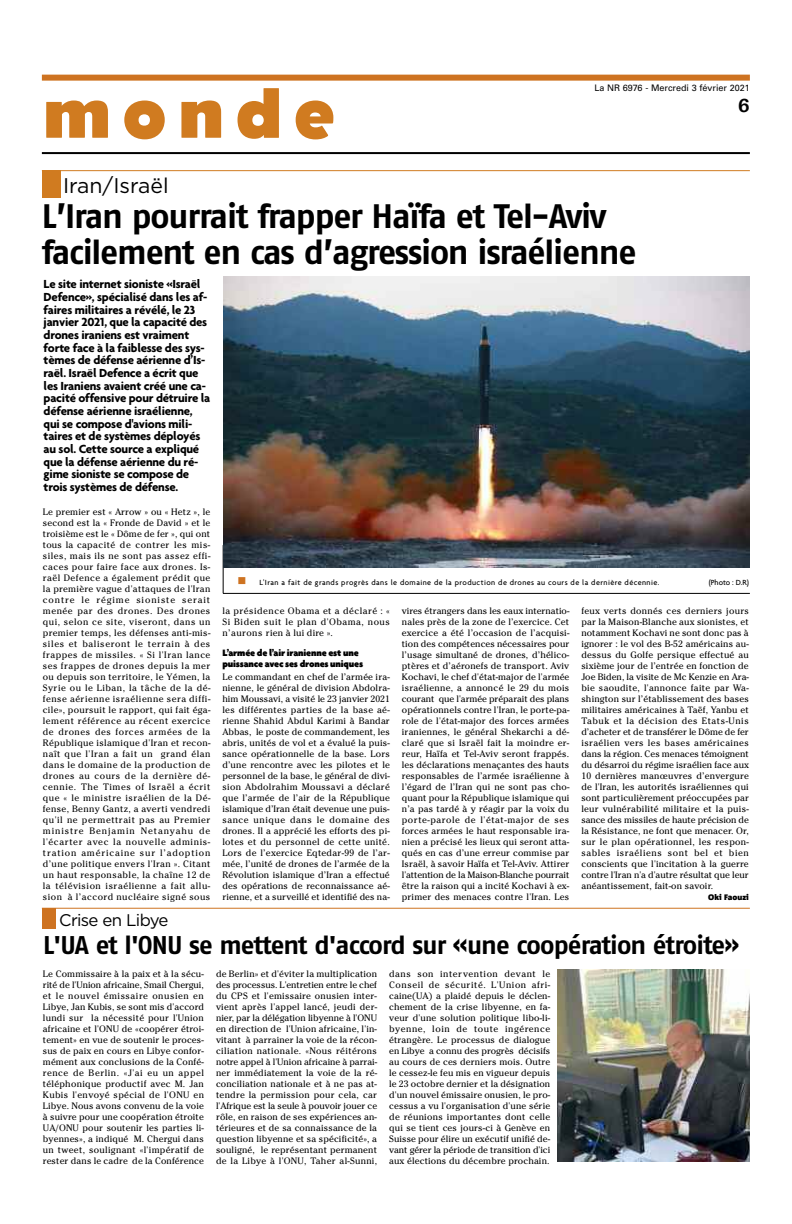
<style>
.page{position:relative;width:792px;height:1224px;background:#fff}
.page>*{position:absolute;margin:0;border:0;box-sizing:border-box;transform-origin:0 0}
.t1{font:700 71px "Eagle";letter-spacing:.145em;color:#d07b20}
.t2{font:700 33.9px/36px "Fago No";letter-spacing:-.035em;color:#000}
.t3{font:700 25.6px "Fago No";letter-spacing:-.035em;color:#000}
.t4{font:21.2px "Gotham";color:#000}
.t5{font:700 19px "Univers";color:#000}
.t6{font:16.8px "Gotham";letter-spacing:-.045em;color:#000}
.t7{font:700 12.7px/12.7px "Agenda";letter-spacing:-.015em;color:#000}
.t8{font:900 10px/11px "Agenda";letter-spacing:-.015em;color:#000}
.t9{font:9.2px/11px "Cheltenham";letter-spacing:.015em;color:#000;text-align:justify}
.t10{font:9px "Univers";color:#000}
.t11{font:500 8px "Agenda";letter-spacing:.055em;color:#000}
.t12{font:900 8px "Corpid";color:#000}
.s1{color:#ce7321}
</style>
<div class="page">
<div style="left:42px;top:75px;width:708px;height:6px;background:#ce7321"></div>
<hr style="left:42px;top:152px;width:708px;height:2px;background:#000">
<hr style="left:42px;top:170px;width:708px;height:1px;background:#d07b20">
<hr style="left:223px;top:545px;width:1px;height:48px;background:#000">
<hr style="left:223px;top:593px;width:527px;height:1px;background:#000">
<img style="left:223px;top:277px;width:527px;height:290px">
<hr style="left:42px;top:908px;width:708px;height:1px;background:#ce7321">
<div style="left:42px;top:909px;width:14px;height:20px;background:#ce7321"></div>
<div style="left:42px;top:170px;width:18px;height:28px;background:#d07b20"></div>
<img style="left:558px;top:969px;width:192px;height:192px">
<p class="t1" style="left:42px;top:72px;width:294px">monde</p>
<p class="t4" style="left:63px;top:173px;width:107px">Iran/Israël</p>
<p class="t10" style="left:594px;top:84px;width:157px">La NR 6976 - Mercredi 3 février 2021</p>
<p class="t5" style="left:738px;top:94px;width:13px">6</p>
<p class="t2" style="left:42px;top:201px;width:596px">L’Iran pourrait frapper Haïfa et Tel-Aviv facilement en cas d’agression israélienne</p>
<p class="t7" style="left:44px;top:278px;width:168px">Le site internet sioniste «Israël<br>Defence», spécialisé dans les af&shy;faires militaires a révélé, le 23 janvier 2021, que la capacité des drones iraniens est vraiment forte face à la faiblesse des sys&shy;tèmes de défense aérienne d’Is&shy;raël. Israël Defence a écrit que les Iraniens avaient créé une ca&shy;pacité offensive pour détruire la défense aérienne israélienne, qui se compose d'avions mili&shy;taires et de systèmes déployés au sol. Cette source a expliqué que la défense aérienne du ré&shy;gime sioniste se compose de trois systèmes de défense.</p>
<p class="t9" style="left:43px;top:506px;width:169px">Le premier est « Arrow » ou « Hetz », le second est la « Fronde de David » et le troisième est le « Dôme de fer », qui ont tous la capacité de contrer les mis&shy;siles, mais ils ne sont pas assez effi&shy;caces pour faire face aux drones. Is&shy;raël Defence a également prédit que la première vague d'attaques de l'Iran contre le régime sioniste serait menée par des drones. Des drones qui, selon ce site, viseront, dans un premier temps, les défenses anti-mis&shy;siles et baliseront le terrain à des frappes de missiles. « Si l'Iran lance ses frappes de drones depuis la mer ou depuis son territoire, le Yémen, la Syrie ou le Liban, la tâche de la dé&shy;fense aérienne israélienne sera diffi&shy;cile», poursuit le rapport, qui fait éga&shy;lement référence au récent exercice de drones des forces armées de la République islamique d'Iran et recon&shy;naît que l'Iran a fait un grand élan dans le domaine de la production de drones au cours de la dernière dé&shy;cennie. The Times of Israël a écrit que « le ministre israélien de la Dé&shy;fense, Benny Gantz, a averti vendredi qu'il ne permettrait pas au Premier ministre Benjamin Netanyahu de l'écarter avec la nouvelle adminis&shy;tration américaine sur l’adoption d’une politique envers l'Iran ». Citant un haut responsable, la chaîne 12 de la télévision israélienne a fait allu&shy;sion à l’accord nucléaire signé sous</p>
<p class="t6" style="left:59px;top:911px;width:111px">Crise en Libye</p>
<p class="t11" style="left:237px;top:577px;width:423px"><span class="s1">■</span> L'Iran a fait de grands progrès dans le domaine de la production de drones au cours de la dernière décennie.</p>
<p class="t11" style="left:709px;top:577px;width:42px">(Photo : D.R)</p>
<p class="t9" style="left:222px;top:605px;width:169px">la présidence Obama et a déclaré : « Si Biden suit le plan d'Obama, nous n’aurons rien à lui dire ».</p>
<p class="t8" style="left:222px;top:647px;width:142px">L’armée de l’air iranienne est une puissance avec ses drones uniques</p>
<p class="t9" style="left:222px;top:671px;width:169px">Le commandant en chef de l’armée ira&shy;nienne, le général de division Abdolra&shy;him Moussavi, a visité le 23 janvier 2021 les différentes parties de la base aé&shy;rienne Shahid Abdul Karimi à Bandar Abbas, le poste de commandement, les abris, unités de vol et a évalué la puis&shy;sance opérationnelle de la base. Lors d’une rencontre avec les pilotes et le personnel de la base, le général de divi&shy;sion Abdolrahim Moussavi a déclaré que l’armée de l’air de la République islamique d’Iran était devenue une puis&shy;sance unique dans le domaine des drones. Il a apprécié les efforts des pi&shy;lotes et du personnel de cette unité.<br>Lors de l’exercice Eqtedar-99 de l’ar&shy;mée, l’unité de drones de l’armée de la Révolution islamique d’Iran a effectué des opérations de reconnaissance aé&shy;rienne, et a surveillé et identifié des na-</p>
<p class="t9" style="left:402px;top:605px;width:169px">vires étrangers dans les eaux internatio&shy;nales près de la zone de l’exercice. Cet exercice a été l’occasion de l’acquisi&shy;tion des compétences nécessaires pour l’usage simultané de drones, d’hélico&shy;ptères et d’aéronefs de transport. Aviv Kochavi, le chef d'état-major de l'armée israélienne, a annoncé le 29 du mois courant que l'armée préparait des plans opérationnels contre l'Iran, le porte-pa&shy;role de l'état-major des forces armées iraniennes, le général Shekarchi a dé&shy;claré que si Israël fait la moindre er&shy;reur, Haïfa et Tel-Aviv seront frappés. les déclarations menaçantes des hauts responsables de l’armée israélienne à l’égard de l’Iran qui ne sont pas cho&shy;quant pour la République islamique qui n’a pas tardé à y réagir par la voix du porte-parole de l'état-major de ses forces armées le haut responsable ira&shy;nien a précisé les lieux qui seront atta&shy;qués en cas d’une erreur commise par Israël, à savoir Haïfa et Tel-Aviv. Attirer l'attention de la Maison-Blanche pourrait être la raison qui a incité Kochavi à ex&shy;primer des menaces contre l'Iran. Les</p>
<p class="t9" style="left:581px;top:605px;width:169px">feux verts donnés ces derniers jours par la Maison-Blanche aux sionistes, et notamment Kochavi ne sont donc pas à ignorer : le vol des B-52 américains au&shy;dessus du Golfe persique effectué au sixième jour de l’entrée en fonction de Joe Biden, la visite de Mc Kenzie en Ara&shy;bie saoudite, l'annonce faite par Wa&shy;shington sur l’établissement des bases militaires américaines à Taëf, Yanbu et Tabuk et la décision des Etats-Unis d’acheter et de transférer le Dôme de fer israélien vers les bases américaines dans la région. Ces menaces témoignent du désarroi du régime israélien face aux 10 dernières manœuvres d’envergure de l'Iran, les autorités israéliennes qui sont particulièrement préoccupées par leur vulnérabilité militaire et la puis&shy;sance des missiles de haute précision de la Résistance, ne font que menacer. Or, sur le plan opérationnel, les respon&shy;sables israéliens sont bel et bien conscients que l'incitation à la guerre contre l'Iran n'a d'autre résultat que leur anéantissement, fait-on savoir.</p>
<p class="t12" style="left:708px;top:894px;width:42px">Oki Faouzi</p>
<p class="t3" style="left:43px;top:936px;width:698px">L'UA et l'ONU se mettent d'accord sur «une coopération étroite»</p>
<p class="t9" style="left:43px;top:968px;width:163px">Le Commissaire à la paix et à la sécu&shy;rité de l'Union africaine, Smail Chergui, et le nouvel émissaire onusien en Libye, Jan Kubis, se sont mis d'accord lundi sur la nécessité pour l'Union africaine et l'ONU de «coopérer étroi&shy;tement» en vue de soutenir le proces&shy;sus de paix en cours en Libye confor&shy;mément aux conclusions de la Confé&shy;rence de Berlin. «J'ai eu un appel téléphonique productif avec M. Jan Kubis l'envoyé spécial de l'ONU en Libye. Nous avons convenu de la voie à suivre pour une coopération étroite UA/ONU pour soutenir les parties li&shy;byennes», a indiqué M. Chergui dans un tweet, soulignant «l'impératif de rester dans le cadre de la Conférence</p>
<p class="t9" style="left:216px;top:968px;width:163px">de Berlin» et d'éviter la multiplication des processus. L'entretien entre le chef du CPS et l'emissaire onusien inter&shy;vient après l'appel lancé, jeudi der&shy;nier, par la délégation libyenne à l'ONU en direction de l'Union africaine, l'in&shy;vitant à parrainer la voie de la récon&shy;ciliation nationale. «Nous réitérons notre appel à l'Union africaine à parrai&shy;ner immédiatement la voie de la ré&shy;conciliation nationale et à ne pas at&shy;tendre la permission pour cela, car l'Afrique est la seule à pouvoir jouer ce rôle, en raison de ses expériences an&shy;térieures et de sa connaissance de la question libyenne et sa spécificité», a souligné, le représentant permanent de la Libye à l'ONU, Taher al-Sunni,</p>
<p class="t9" style="left:389px;top:968px;width:163px">dans son intervention devant le Conseil de sécurité. L'Union afri&shy;caine(UA) a plaidé depuis le déclen&shy;chement de la crise libyenne, en fa&shy;veur d'une solution politique libo-li&shy;byenne, loin de toute ingérence étrangère. Le processus de dialogue en Libye a connu des progrès décisifs au cours de ces derniers mois. Outre le cessez-le feu mis en vigueur depuis le 23 octobre dernier et la désignation d'un nouvel émissaire onusien, le pro&shy;cessus a vu l'organisation d'une série de réunions importantes dont celle qui se tient ces jours-ci à Genève en Suisse pour élire un exécutif unifié de&shy;vant gérer la période de transition d'ici aux élections du décembre prochain.</p>
</div>
